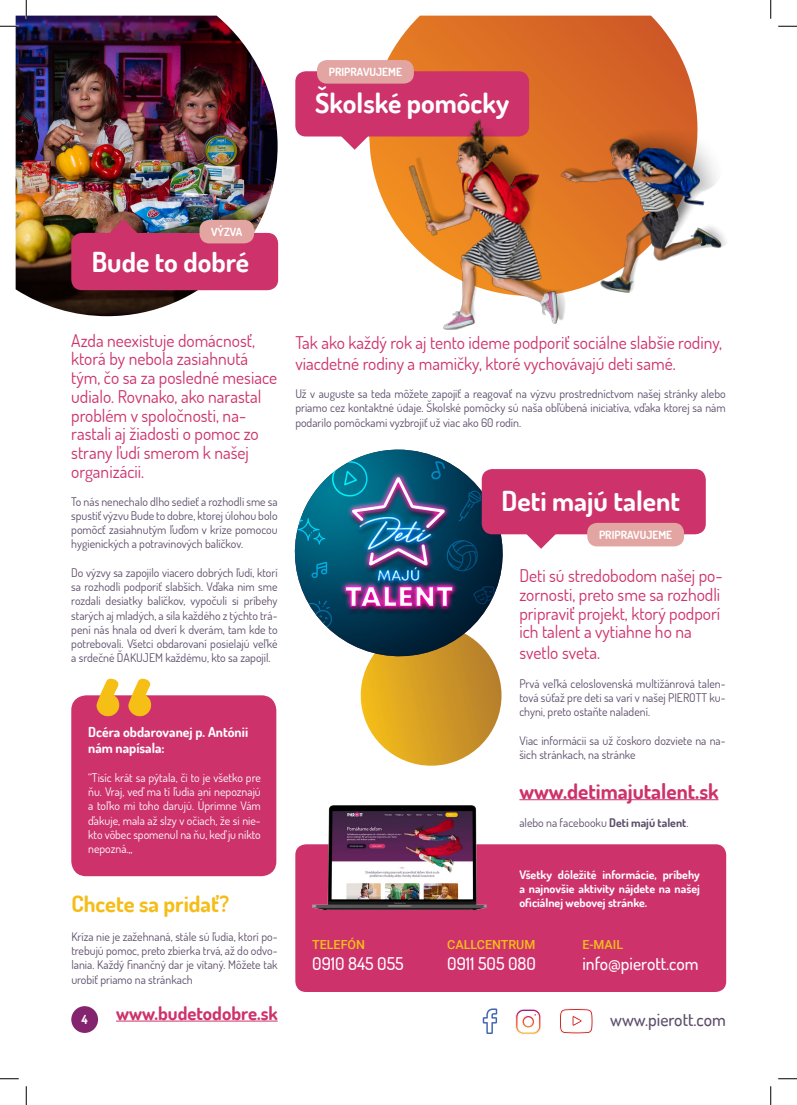
<style>
.page{position:relative;width:797px;height:1105px;background:#fff}
.page>*{position:absolute;margin:0;border:0;box-sizing:border-box;transform-origin:0 0}
.t1{font:700 27.5px "Dosis";color:#fff}
.t2{font:700 22.5px "Dosis";color:#f5bd17}
.t3{font:700 21.25px "Dosis";color:#cd326b}
.t4{font:700 18.75px "Dosis";color:#cd326b}
.t5{font:17.5px/18.8px "Dosis";color:#cd326b}
.t6{font:500 17.5px "Dosis";color:#fff}
.t7{font:500 17.5px "Dosis";color:#5d4d6a}
.t8{font:700 13.75px/16.5px "Dosis";color:#fff}
.t9{font:500 12.5px "Roboto";color:#f5bf16}
.t10{font:700 12.5px "Dosis";color:#fff}
.t11{font:11.88px/14.2px "Dosis";color:#5d4d6a;text-align:justify}
.t12{font:11.88px/14.2px "Dosis";color:#fff;text-align:justify}
.t13{font:700 11.88px/14.2px "Dosis";color:#fff;text-align:justify}
.t14{font:700 11.25px "Dosis";color:#fff}
.s1{font-weight:700}
</style>
<div class="page">
<svg style="left:360px;top:671px;width:142px;height:95px"></svg>
<svg style="left:370px;top:16px;width:327px;height:200px"></svg>
<svg style="left:365px;top:661px;width:132px;height:10px"></svg>
<img style="left:294px;top:450px;width:223px;height:211px">
<img style="left:16px;top:16px;width:261px;height:300px">
<div style="left:71px;top:233px;width:207px;height:57px;background:#cd326b;border-radius:11px"></div>
<svg style="left:108px;top:219px;width:30px;height:14px"></svg>
<div style="left:199px;top:220px;width:55px;height:23px;background:#e3a5a2;border-radius:10px"></div>
<div style="left:71px;top:695px;width:205px;height:181px;background:#cd326b;border-radius:15px"></div>
<svg style="left:96px;top:679px;width:55px;height:37px"></svg>
<hr style="left:116px;top:1021px;width:162px;height:1px;background:#cd326b">
<div style="left:295px;top:71px;width:234px;height:65px;background:#cd326b;border-radius:11px"></div>
<svg style="left:339px;top:136px;width:31px;height:14px"></svg>
<div style="left:317px;top:60px;width:97px;height:24px;background:#e3a5a2;border-radius:10px"></div>
<img style="left:391px;top:110px;width:335px;height:220px">
<div style="left:482px;top:469px;width:223px;height:65px;background:#cd326b;border-radius:11px"></div>
<svg style="left:526px;top:534px;width:30px;height:15px"></svg>
<div style="left:587px;top:523px;width:97px;height:23px;background:#e3a5a2;border-radius:10px"></div>
<hr style="left:519px;top:799px;width:199px;height:1px;background:#cd326b">
<div style="left:71px;top:1006px;width:27px;height:27px;background:#84246e;border-radius:50%"></div>
<div style="left:295px;top:844px;width:431px;height:148px;background:#cd326b;border-radius:11px"></div>
<svg style="left:559px;top:1008px;width:34px;height:26px"></svg>
<svg style="left:515px;top:1009px;width:26px;height:26px"></svg>
<svg style="left:482px;top:1008px;width:15px;height:26px"></svg>
<img style="left:312px;top:805px;width:174px;height:104px">
<svg style="left:0;top:25px;width:19px;height:2px"></svg>
<svg style="left:778px;top:25px;width:19px;height:2px"></svg>
<svg style="left:0;top:1078px;width:19px;height:1px"></svg>
<svg style="left:778px;top:1078px;width:19px;height:1px"></svg>
<svg style="left:25px;top:0;width:2px;height:19px"></svg>
<svg style="left:25px;top:1086px;width:2px;height:19px"></svg>
<svg style="left:770px;top:0;width:1px;height:19px"></svg>
<svg style="left:770px;top:1086px;width:1px;height:19px"></svg>
<p class="t14" style="left:329px;top:64px;width:75px">PRIPRAVUJEME</p>
<p class="t1" style="left:315px;top:85px;width:195px">Školské pomôcky</p>
<p class="t14" style="left:211px;top:224px;width:33px">VÝZVA</p>
<p class="t1" style="left:92px;top:245px;width:159px">Bude to dobré</p>
<p class="t5" style="left:71px;top:330px;width:207px">Azda neexistuje domácnosť, ktorá by nebola zasiahnutá tým, čo sa za posledné mesiace udialo. Rovnako, ako narastal problém v spoločnosti, na&shy;rastali aj žiadosti o pomoc zo strany ľudí smerom k našej organizácii.</p>
<p class="t11" style="left:71px;top:494px;width:208px">To nás nenechalo dlho sedieť a rozhodli sme sa spustiť výzvu Bude to dobre, ktorej úlohou bolo pomôcť zasiahnutým ľuďom v kríze pomocou hygienických a potravinových balíčkov.</p>
<p class="t11" style="left:71px;top:565px;width:208px">Do výzvy sa zapojilo viacero dobrých ľudí, ktorí sa rozhodli podporiť slabších. Vďaka nim sme rozdali desiatky balíčkov, vypočuli si príbehy starých aj mladých, a sila každého z týchto trá&shy;pení nás hnala od dverí k dverám, tam kde to potrebovali. Všetci obdarovaní posielajú veľké a srdečné ĎAKUJEM každému, kto sa zapojil.</p>
<p class="t8" style="left:88px;top:723px;width:161px">Dcéra obdarovanej p. Antónii nám napísala:</p>
<p class="t12" style="left:88px;top:770px;width:174px">‘‘Tisíc krát sa pýtala, či to je všetko pre ňu. Vraj, veď ma tí ľudia ani nepoznajú a toľko mi toho darujú. Úprimne Vám ďakuje, mala až slzy v očiach, že si nie&shy;kto vôbec spomenul na ňu, keď ju nikto nepozná.,,</p>
<p class="t2" style="left:71px;top:889px;width:159px">Chcete sa pridať?</p>
<p class="t11" style="left:71px;top:929px;width:208px">Kríza nie je zažehnaná, stále sú ľudia, ktorí po&shy;trebujú pomoc, preto zbierka trvá, až do odvo&shy;lania. Každý finančný dar je vítaný. Môžete tak urobiť priamo na stránkach</p>
<p class="t4" style="left:116px;top:1001px;width:163px">www.budetodobre.sk</p>
<p class="t10" style="left:81px;top:1011px;width:8px">4</p>
<p class="t5" style="left:295px;top:331px;width:428px;line-height:21px">Tak ako každý rok aj tento ideme podporiť sociálne slabšie rodiny, viacdetné rodiny a mamičky, ktoré vychovávajú deti samé.</p>
<p class="t11" style="left:295px;top:386px;width:432px">Už v auguste sa teda môžete zapojiť a reagovať na výzvu prostredníctvom našej stránky alebo priamo cez kontaktné údaje. Školské pomôcky sú naša obľúbená iniciatíva, vďaka ktorej sa nám podarilo pomôckami vyzbrojiť už viac ako 60 rodín.</p>
<p class="t1" style="left:501px;top:483px;width:180px">Deti majú talent</p>
<p class="t14" style="left:599px;top:527px;width:75px">PRIPRAVUJEME</p>
<p class="t5" style="left:519px;top:566px;width:205px">Deti sú stredobodom našej po&shy;zornosti, preto sme sa rozhodli pripraviť projekt, ktorý podporí ich talent a vytiahne ho na</p>
<p class="t5" style="left:519px;top:643px;width:82px">svetlo sveta.</p>
<p class="t11" style="left:519px;top:676px;width:208px">Prvá veľká celoslovenská multižánrová talen&shy;tová súťaž pre deti sa varí v našej PIEROTT ku&shy;chyni, preto ostaňte naladení.</p>
<p class="t11" style="left:519px;top:733px;width:208px">Viac informácii sa už čoskoro dozviete na na&shy;šich stránkach, na stránke</p>
<p class="t3" style="left:519px;top:777px;width:201px">www.detimajutalent.sk</p>
<p class="t11" style="left:519px;top:816px;width:170px">alebo na facebooku <span class="s1">Deti majú talent</span>.</p>
<p class="t13" style="left:519px;top:867px;width:182px">Všetky dôležité informácie, príbehy a najnovšie aktivity nájdete na našej oficiálnej webovej stránke.</p>
<p class="t9" style="left:312px;top:935px;width:54px">TELEFÓN</p>
<p class="t9" style="left:447px;top:935px;width:90px">CALLCENTRUM</p>
<p class="t9" style="left:582px;top:935px;width:42px">E-MAIL</p>
<p class="t6" style="left:312px;top:952px;width:93px">0910 845 055</p>
<p class="t6" style="left:447px;top:952px;width:90px">0911 505 080</p>
<p class="t6" style="left:582px;top:952px;width:118px">info@pierott.com</p>
<p class="t7" style="left:610px;top:1008px;width:117px">www.pierott.com</p>
</div>
